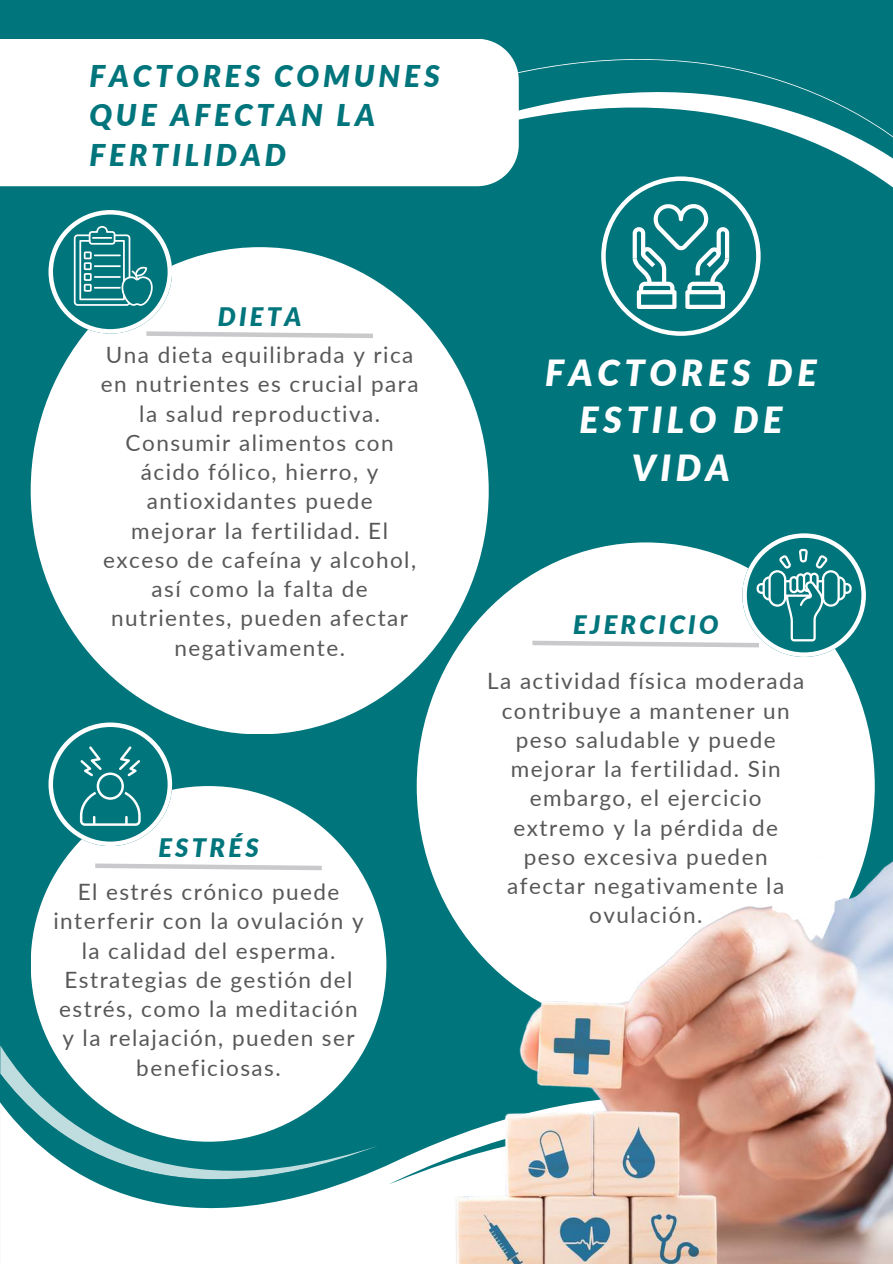
<style>
.page{position:relative;width:893px;height:1264px;background:#fff}
.page>*{position:absolute;margin:0;border:0;box-sizing:border-box;transform-origin:0 0}
.t1{font:italic 900 36px/47.2px "Lato";letter-spacing:.125em;color:#fff;text-align:center}
.t2{font:italic 900 30px/39.3px "Lato";letter-spacing:.125em;color:#00757c}
.t3{font:italic 900 25.5px "Lato";letter-spacing:.125em;color:#00757c}
.t4{font:22.5px/29.2px "Lato";letter-spacing:.065em;color:#585859;text-align:center}
</style>
<div class="page">
<div style="left:0;top:0;width:892px;height:1263px;background:#00757c"></div>
<div style="left:31px;top:786px;width:355px;height:355px;background:#fff;border-radius:50%"></div>
<svg style="left:0;top:1168px;width:386px;height:95px;background:#e8f2f3"></svg>
<svg style="left:0;top:1045px;width:367px;height:28px"></svg>
<svg style="left:0;top:1073px;width:378px;height:117px"></svg>
<svg style="left:371px;top:59px;width:521px;height:128px"></svg>
<div style="left:0;top:39px;width:518px;height:147px;background:#fff"></div>
<div style="left:416px;top:542px;width:458px;height:487px;background:#fff;border-radius:50%"></div>
<div style="left:31px;top:247px;width:457px;height:486px;background:#fff;border-radius:50%"></div>
<img style="left:386px;top:854px;width:506px;height:409px">
<svg style="left:95px;top:863px;width:227px;height:8px"></svg>
<svg style="left:601px;top:176px;width:159px;height:160px"></svg>
<svg style="left:48px;top:210px;width:329px;height:130px"></svg>
<svg style="left:48px;top:722px;width:124px;height:124px"></svg>
<svg style="left:528px;top:533px;width:337px;height:124px"></svg>
<h2 class="t2" style="left:89px;top:56px;width:352px">FACTORES COMUNES<br>QUE AFECTAN LA<br>FERTILIDAD</h2>
<p class="t3" style="left:218px;top:301px;width:85px">DIETA</p>
<p class="t4" style="left:101px;top:340px;width:319px">Una dieta equilibrada y rica en nutrientes es crucial para la salud reproductiva.<br>Consumir alimentos con ácido fólico, hierro, y antioxidantes puede<br>mejorar la fertilidad. El exceso de cafeína y alcohol, así como la falta de nutrientes, pueden afectar negativamente.</p>
<p class="t3" style="left:158px;top:832px;width:102px">ESTRÉS</p>
<p class="t4" style="left:53px;top:876px;width:311px">El estrés crónico puede interferir con la ovulación y la calidad del esperma.<br>Estrategias de gestión del estrés, como la meditación y la relajación, pueden ser beneficiosas.</p>
<h1 class="t1" style="left:545px;top:348px;width:273px">FACTORES DE<br>ESTILO DE<br>VIDA</h1>
<p class="t3" style="left:573px;top:609px;width:147px">EJERCICIO</p>
<p class="t4" style="left:487px;top:666px;width:318px">La actividad física moderada contribuye a mantener un peso saludable y puede mejorar la fertilidad. Sin embargo, el ejercicio extremo y la pérdida de peso excesiva pueden afectar negativamente la ovulación.</p>
</div>
